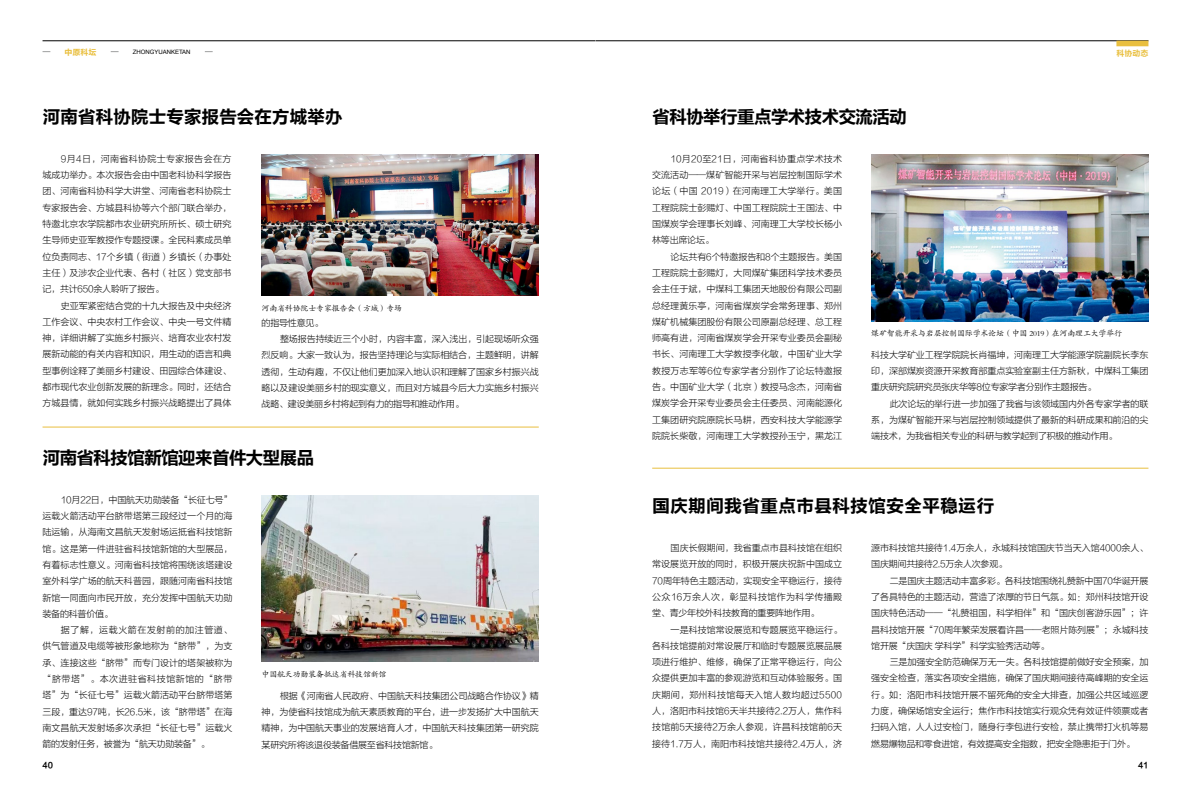
<style>
.page{position:relative;width:1191px;height:808px;background:#fff}
.page>*{position:absolute;margin:0;border:0;box-sizing:border-box;transform-origin:0 0}
.t1{font:18px "FZLTCHK GBK1 0";letter-spacing:-.06em;color:#000}
.t2{font:18px "FZLTCHK GBK1 0";color:#000}
.t3{font:18px "FZLTCHK GBK1 0";letter-spacing:-.02em;color:#000}
.t4{font:9px/16.3px "FZLTXHK GBK1 0";letter-spacing:-.005em;color:#000;text-align:justify}
.t5{font:9px "FZLTXHK GBK1 0";letter-spacing:-.025em;color:#000}
.t6{font:8px "FZKTK GBK1 0";letter-spacing:-.025em;color:#000}
.t7{font:8px "FZLTCHJW GB1 0";color:#e9bf3f}
.t8{font:8px "FZLTCHJW GB1 0";color:#000}
.t9{font:6px "Arial";color:#000}
</style>
<div class="page">
<img style="left:871px;top:154px;width:277px;height:167px">
<hr style="left:43px;top:427px;width:496px;height:1px;background:#e9bf3f">
<img style="left:261px;top:154px;width:278px;height:142px">
<hr style="left:652px;top:468px;width:496px;height:1px;background:#e9bf3f">
<img style="left:261px;top:495px;width:278px;height:167px">
<hr style="left:595px;top:41px;width:553px;height:1px;background:#000">
<hr style="left:43px;top:41px;width:552px;height:1px;background:#000">
<div style="left:1116px;top:41px;width:32px;height:5px;background:#e9bf3f"></div>
<p class="t7" style="left:65px;top:47px;width:33px">中原科坛</p>
<p class="t9" style="left:133px;top:48px;width:59px">ZHONGYUANKETAN</p>
<p class="t7" style="left:1116px;top:48px;width:33px">科协动态</p>
<h1 class="t3" style="left:43px;top:107px;width:302px">河南省科协院士专家报告会在方城举办</h1>
<p class="t4" style="left:43px;top:151px;width:190px;text-indent:18px">9月4日，河南省科协院士专家报告会在方城成功举办。本次报告会由中国老科协科学报告团、河南省科协科学大讲堂、河南省老科协院士专家报告会、方城县科协等六个部门联合举办，特邀北京农学院都市农业研究所所长、硕士研究生导师史亚军教授作专题授课。全民科素成员单位负责同志、17个乡镇（街道）乡镇长（办事处主任）及涉农企业代表、各村（社区）党支部书记，共计650余人聆听了报告。</p>
<p class="t4" style="left:43px;top:297px;width:190px;text-indent:18px">史亚军紧密结合党的十九大报告及中央经济工作会议、中央农村工作会议、中央一号文件精神，详细讲解了实施乡村振兴、培育农业农村发展新动能的有关内容和知识，用生动的语言和典型事例诠释了美丽乡村建设、田园综合体建设、都市现代农业创新发展的新理念。同时，还结合方城县情，就如何实践乡村振兴战略提出了具体</p>
<p class="t6" style="left:261px;top:304px;width:142px">河南省科协院士专家报告会（方城）专场</p>
<p class="t4" style="left:261px;top:315px;width:63px">的指导性意见。</p>
<p class="t4" style="left:280px;top:331px;width:260px">整场报告持续近三个小时，内容丰富，深入浅出，引起现场听众强</p>
<p class="t4" style="left:261px;top:347px;width:279px">烈反响。大家一致认为，报告坚持理论与实际相结合，主题鲜明，讲解</p>
<p class="t4" style="left:261px;top:364px;width:279px">透彻，生动有趣，不仅让他们更加深入地认识和理解了国家乡村振兴战</p>
<p class="t4" style="left:261px;top:380px;width:279px">略以及建设美丽乡村的现实意义，而且对方城县今后大力实施乡村振兴</p>
<p class="t5" style="left:261px;top:399px;width:204px">战略、建设美丽乡村将起到有力的指导和推动作用。</p>
<h1 class="t1" style="left:43px;top:448px;width:273px">河南省科技馆新馆迎来首件大型展品</h1>
<p class="t4" style="left:43px;top:492px;width:191px;text-indent:18px">10月22日，中国航天功勋装备“长征七号”运载火箭活动平台脐带塔第三段经过一个月的海陆运输，从海南文昌航天发射场运抵省科技馆新馆。这是第一件进驻省科技馆新馆的大型展品，有着标志性意义。河南省科技馆将围绕该塔建设室外科学广场的航天科普园，跟随河南省科技馆新馆一同面向市民开放，充分发挥中国航天功勋装备的科普价值。</p>
<p class="t4" style="left:43px;top:622px;width:191px;text-indent:18px">据了解，运载火箭在发射前的加注管道、供气管道及电缆等被形象地称为“脐带”，为支承、连接这些“脐带”而专门设计的塔架被称为“脐带塔”。本次进驻省科技馆新馆的“脐带塔”为“长征七号”运载火箭活动平台脐带塔第三段，重达97吨，长26.5米，该“脐带塔”在海南文昌航天发射场多次承担“长征七号”运载火箭的发射任务，被誉为“航天功勋装备”。</p>
<p class="t6" style="left:261px;top:670px;width:126px">中国航天功勋装备抵达省科技馆新馆</p>
<p class="t4" style="left:261px;top:688px;width:279px;text-indent:18px">根据《河南省人民政府、中国航天科技集团公司战略合作协议》精神，为使省科技馆成为航天素质教育的平台，进一步发扬扩大中国航天精神，为中国航天事业的发展培育人才，中国航天科技集团第一研究院某研究所将该退役装备借展至省科技馆新馆。</p>
<h1 class="t1" style="left:652px;top:107px;width:256px">省科协举行重点学术技术交流活动</h1>
<p class="t4" style="left:652px;top:151px;width:191px;text-indent:18px">10月20至21日，河南省科协重点学术技术交流活动——煤矿智能开采与岩层控制国际学术论坛（中国 2019）在河南理工大学举行。美国工程院院士彭赐灯、中国工程院院士王国法、中国煤炭学会理事长刘峰、河南理工大学校长杨小林等出席论坛。</p>
<p class="t4" style="left:652px;top:249px;width:191px;text-indent:18px">论坛共有6个特邀报告和8个主题报告。美国工程院院士彭赐灯，大同煤矿集团科学技术委员会主任于斌，中煤科工集团天地股份有限公司副总经理黄乐亭，河南省煤炭学会常务理事、郑州煤矿机械集团股份有限公司原副总经理、总工程师高有进，河南省煤炭学会开采专业委员会副秘书长、河南理工大学教授李化敏，中国矿业大学教授万志军等6位专家学者分别作了论坛特邀报告。中国矿业大学（北京）教授马念杰，河南省煤炭学会开采专业委员会主任委员、河南能源化工集团研究院原院长马耕，西安科技大学能源学院院长柴敬，河南理工大学教授孙玉宁，黑龙江</p>
<p class="t6" style="left:871px;top:329px;width:252px">煤矿智能开采与岩层控制国际学术论坛（中国 2019）在河南理工大学举行</p>
<p class="t4" style="left:871px;top:347px;width:279px">科技大学矿业工程学院院长肖福坤，河南理工大学能源学院副院长李东印，深部煤炭资源开采教育部重点实验室副主任方新秋，中煤科工集团重庆研究院研究员张庆华等8位专家学者分别作主题报告。　　</p>
<p class="t4" style="left:871px;top:396px;width:279px;text-indent:18px">此次论坛的举行进一步加强了我省与该领域国内外各专家学者的联系，为煤矿智能开采与岩层控制领域提供了最新的科研成果和前沿的尖端技术，为我省相关专业的科研与教学起到了积极的推动作用。</p>
<h1 class="t2" style="left:652px;top:496px;width:343px">国庆期间我省重点市县科技馆安全平稳运行</h1>
<p class="t4" style="left:652px;top:540px;width:191px;text-indent:18px">国庆长假期间，我省重点市县科技馆在组织常设展览开放的同时，积极开展庆祝新中国成立70周年特色主题活动，实现安全平稳运行，接待公众16万余人次，彰显科技馆作为科学传播殿堂、青少年校外科技教育的重要阵地作用。</p>
<p class="t4" style="left:652px;top:621px;width:191px;text-indent:18px">一是科技馆常设展览和专题展览平稳运行。各科技馆提前对常设展厅和临时专题展览展品展项进行维护、维修，确保了正常平稳运行，向公众提供更加丰富的参观游览和互动体验服务。国庆期间，郑州科技馆每天入馆人数均超过5500人，洛阳市科技馆6天半共接待2.2万人，焦作科技馆前5天接待2万余人参观，许昌科技馆前6天接待1.7万人，南阳市科技馆共接待2.4万人，济</p>
<p class="t4" style="left:871px;top:540px;width:279px">源市科技馆共接待1.4万余人，永城科技馆国庆节当天入馆4000余人、国庆期间共接待2.5万余人次参观。</p>
<p class="t4" style="left:871px;top:573px;width:279px;text-indent:18px">二是国庆主题活动丰富多彩。各科技馆围绕礼赞新中国70华诞开展了各具特色的主题活动，营造了浓厚的节日气氛。如：郑州科技馆开设国庆特色活动——“礼赞祖国，科学相伴”和“国庆创客游乐园”；许昌科技馆开展“70周年繁荣发展看许昌——老照片陈列展”；永城科技馆开展“庆国庆 学科学”科学实验秀活动等。</p>
<p class="t4" style="left:871px;top:654px;width:279px;text-indent:18px">三是加强安全防范确保万无一失。各科技馆提前做好安全预案，加强安全检查，落实各项安全措施，确保了国庆期间接待高峰期的安全运行。如：洛阳市科技馆开展不留死角的安全大排查，加强公共区域巡逻力度，确保场馆安全运行；焦作市科技馆实行观众凭有效证件领票或者扫码入馆，人人过安检门，随身行李包进行安检，禁止携带打火机等易燃易爆物品和零食进馆，有效提高安全指数，把安全隐患拒于门外。</p>
<p class="t8" style="left:43px;top:760px;width:12px">40</p>
<p class="t8" style="left:1138px;top:760px;width:12px">41</p>
</div>
